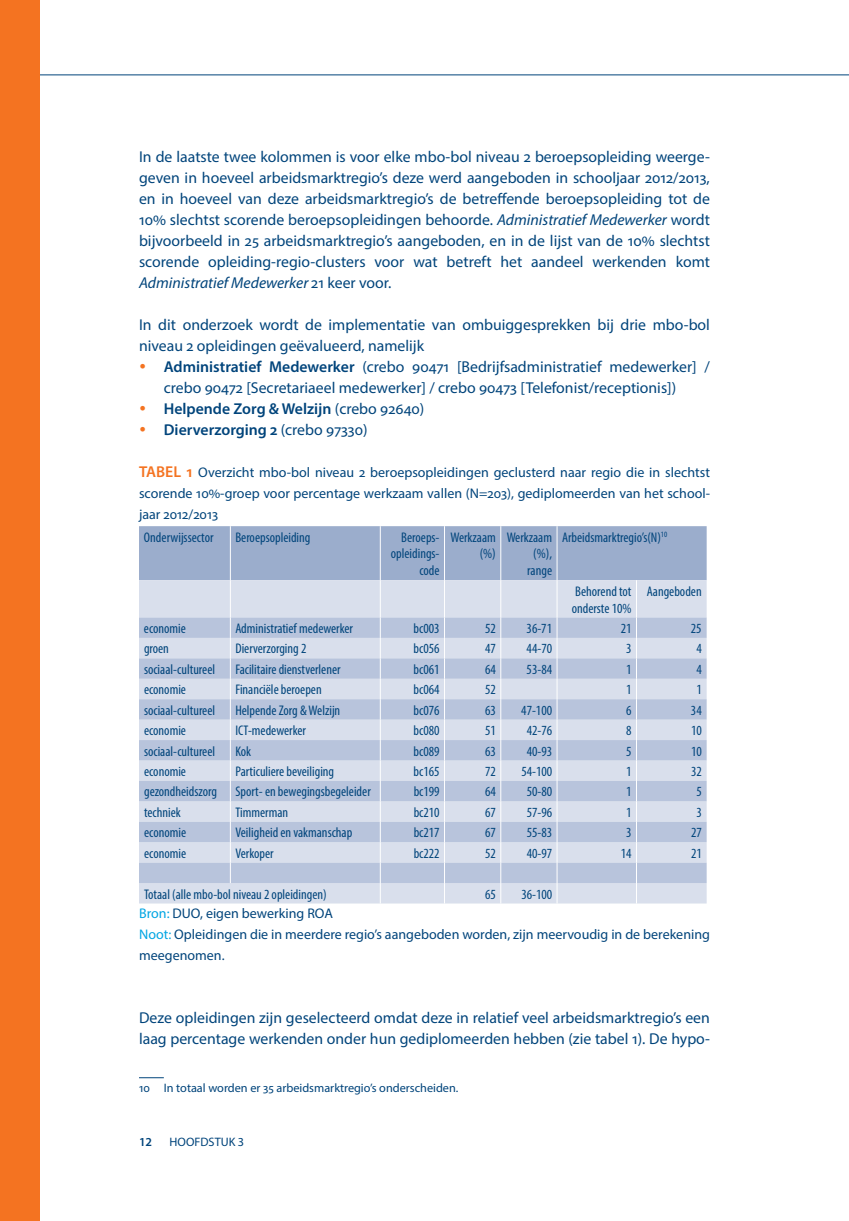
<style>
.page{position:relative;width:849px;height:1221px;background:#fff}
.page>*{position:absolute;margin:0;border:0;box-sizing:border-box;transform-origin:0 0}
.t1{font:15.75px/21px "Myriad Pro";color:#00447b}
.t2{font:condensed 14px/16.8px "Myriad Pro";color:#00447b;text-align:right}
.t3{font:14px/21px "Myriad Pro";color:#00447b;text-align:justify}
.t4{font:12.25px "Myriad Pro";color:#00447b}
.t5{font:600 12.25px "Myriad Pro";color:#00447b}
.s1{font-style:italic}
.s2{font-weight:600}
.s3{font-weight:600;font-size:15.75px;color:#f47321}
.s4{color:#00a5e3}
</style>
<div class="page">
<div style="left:0;top:0;width:40px;height:1220px;background:#f47321"></div>
<div style="left:139px;top:526px;width:567px;height:54px;background:#9badcc"></div>
<div style="left:139px;top:580px;width:567px;height:323px;background:#d9dfec"></div>
<svg style="left:139px;top:617px;width:567px;height:266px;background:#c7d0e3"></svg>
<hr style="left:230px;top:526px;width:1px;height:54px;background:#fff">
<hr style="left:380px;top:526px;width:1px;height:54px;background:#fff">
<hr style="left:444px;top:526px;width:1px;height:54px;background:#fff">
<hr style="left:500px;top:526px;width:1px;height:54px;background:#fff">
<hr style="left:556px;top:526px;width:1px;height:54px;background:#fff">
<hr style="left:230px;top:580px;width:1px;height:37px;background:#fff">
<hr style="left:380px;top:580px;width:1px;height:37px;background:#fff">
<hr style="left:444px;top:580px;width:1px;height:37px;background:#fff">
<hr style="left:500px;top:580px;width:1px;height:37px;background:#fff">
<hr style="left:556px;top:580px;width:1px;height:37px;background:#fff">
<hr style="left:636px;top:580px;width:1px;height:37px;background:#fff">
<svg style="left:230px;top:617px;width:1px;height:266px"></svg>
<svg style="left:380px;top:617px;width:1px;height:286px"></svg>
<svg style="left:444px;top:617px;width:1px;height:286px"></svg>
<svg style="left:500px;top:617px;width:1px;height:286px"></svg>
<svg style="left:556px;top:617px;width:1px;height:286px"></svg>
<svg style="left:636px;top:617px;width:1px;height:286px"></svg>
<svg style="left:139px;top:1077px;width:25px;height:1px"></svg>
<p class="t1" style="left:139px;top:146px;width:572px;text-align:justify">In de laatste twee kolommen is voor elke mbo-bol niveau 2 beroepsopleiding weerge&shy;geven in hoeveel arbeidsmarktregio’s deze werd aangeboden in schooljaar 2012/2013, en in hoeveel van deze arbeidsmarktregio’s de betreffende beroepsopleiding tot de 10% slechtst scorende beroepsopleidingen behoorde. <span class="s1">Administratief Medewerker</span> wordt bijvoorbeeld in 25 arbeidsmarktregio’s aangeboden, en in de lijst van de 10% slechtst scorende opleiding-regio-clusters voor wat betreft het aandeel werkenden komt <span class="s1">Administratief Medewerker</span> 21 keer voor.</p>
<p class="t1" style="left:139px;top:314px;width:572px">In dit onderzoek wordt de implementatie van ombuiggesprekken bij drie mbo-bol niveau 2 opleidingen geëvalueerd, namelijk</p>
<p class="t1" style="left:164px;top:356px;width:547px"><span class="s2">Administratief Medewerker</span> (crebo 90471 [Bedrijfsadministratief medewerker] / crebo 90472 [Secretariaeel medewerker] / crebo 90473 [Telefonist/receptionis])<br><span class="s2">Helpende Zorg &amp; Welzijn</span> (crebo 92640)<br><span class="s2">Dierverzorging 2</span> (crebo 97330)</p>
<p class="t3" style="left:139px;top:461px;width:572px"><span class="s3">TABEL 1</span> Overzicht mbo-bol niveau 2 beroepsopleidingen geclusterd naar regio die in slechtst scorende 10%-groep voor percentage werkzaam vallen (N=203), gediplomeerden van het school&shy;jaar 2012/2013</p>
<p class="t2" style="left:144px;top:528px;width:71px">Onderwijssector</p>
<p class="t2" style="left:235px;top:528px;width:77px">Beroepsopleiding</p>
<p class="t2" style="left:391px;top:528px;width:50px">Beroeps&shy;opleidings&shy;code</p>
<p class="t2" style="left:450px;top:528px;width:47px">Werkzaam (%)</p>
<p class="t2" style="left:506px;top:528px;width:47px">Werkzaam (%), range</p>
<p class="t2" style="left:562px;top:528px;width:107px">Arbeidsmarktregio’s(N)<sup>10</sup></p>
<p class="t2" style="left:571px;top:582px;width:61px;text-align:left">Behorend tot onderste 10%</p>
<p class="t2" style="left:646px;top:582px;width:56px">Aangeboden</p>
<p class="t2" style="left:144px;top:619px;width:43px">economie</p>
<p class="t2" style="left:235px;top:619px;width:119px">Administratief medewerker</p>
<p class="t2" style="left:413px;top:619px;width:27px">bc003</p>
<p class="t2" style="left:485px;top:619px;width:12px">52</p>
<p class="t2" style="left:526px;top:619px;width:27px">36-71</p>
<p class="t2" style="left:620px;top:619px;width:12px">21</p>
<p class="t2" style="left:690px;top:619px;width:12px">25</p>
<p class="t2" style="left:144px;top:640px;width:26px">groen</p>
<p class="t2" style="left:235px;top:640px;width:73px">Dierverzorging 2</p>
<p class="t2" style="left:413px;top:640px;width:27px">bc056</p>
<p class="t2" style="left:485px;top:640px;width:12px">47</p>
<p class="t2" style="left:526px;top:640px;width:27px">44-70</p>
<p class="t2" style="left:626px;top:640px;width:7px">3</p>
<p class="t2" style="left:696px;top:640px;width:7px">4</p>
<p class="t2" style="left:144px;top:660px;width:73px">sociaal-cultureel</p>
<p class="t2" style="left:235px;top:660px;width:107px">Facilitaire dienstverlener</p>
<p class="t2" style="left:413px;top:660px;width:27px">bc061</p>
<p class="t2" style="left:485px;top:660px;width:12px">64</p>
<p class="t2" style="left:526px;top:660px;width:27px">53-84</p>
<p class="t2" style="left:626px;top:660px;width:7px">1</p>
<p class="t2" style="left:696px;top:660px;width:7px">4</p>
<p class="t2" style="left:144px;top:681px;width:43px">economie</p>
<p class="t2" style="left:235px;top:681px;width:88px">Financiële beroepen</p>
<p class="t2" style="left:413px;top:681px;width:27px">bc064</p>
<p class="t2" style="left:485px;top:681px;width:12px">52</p>
<p class="t2" style="left:626px;top:681px;width:7px">1</p>
<p class="t2" style="left:696px;top:681px;width:7px">1</p>
<p class="t2" style="left:144px;top:701px;width:73px">sociaal-cultureel</p>
<p class="t2" style="left:235px;top:701px;width:106px">Helpende Zorg &amp; Welzijn</p>
<p class="t2" style="left:413px;top:701px;width:27px">bc076</p>
<p class="t2" style="left:485px;top:701px;width:12px">63</p>
<p class="t2" style="left:521px;top:701px;width:32px">47-100</p>
<p class="t2" style="left:626px;top:701px;width:7px">6</p>
<p class="t2" style="left:690px;top:701px;width:12px">34</p>
<p class="t2" style="left:144px;top:722px;width:43px">economie</p>
<p class="t2" style="left:235px;top:722px;width:72px">ICT-medewerker</p>
<p class="t2" style="left:413px;top:722px;width:27px">bc080</p>
<p class="t2" style="left:485px;top:722px;width:12px">51</p>
<p class="t2" style="left:526px;top:722px;width:27px">42-76</p>
<p class="t2" style="left:626px;top:722px;width:7px">8</p>
<p class="t2" style="left:690px;top:722px;width:12px">10</p>
<p class="t2" style="left:144px;top:742px;width:73px">sociaal-cultureel</p>
<p class="t2" style="left:235px;top:742px;width:17px">Kok</p>
<p class="t2" style="left:413px;top:742px;width:27px">bc089</p>
<p class="t2" style="left:485px;top:742px;width:12px">63</p>
<p class="t2" style="left:526px;top:742px;width:27px">40-93</p>
<p class="t2" style="left:626px;top:742px;width:7px">5</p>
<p class="t2" style="left:690px;top:742px;width:12px">10</p>
<p class="t2" style="left:144px;top:762px;width:43px">economie</p>
<p class="t2" style="left:235px;top:762px;width:100px">Particuliere beveiliging</p>
<p class="t2" style="left:413px;top:762px;width:27px">bc165</p>
<p class="t2" style="left:485px;top:762px;width:12px">72</p>
<p class="t2" style="left:521px;top:762px;width:32px">54-100</p>
<p class="t2" style="left:626px;top:762px;width:7px">1</p>
<p class="t2" style="left:690px;top:762px;width:12px">32</p>
<p class="t2" style="left:144px;top:783px;width:74px">gezondheidszorg</p>
<p class="t2" style="left:235px;top:783px;width:137px">Sport- en bewegingsbegeleider</p>
<p class="t2" style="left:413px;top:783px;width:27px">bc199</p>
<p class="t2" style="left:485px;top:783px;width:12px">64</p>
<p class="t2" style="left:526px;top:783px;width:27px">50-80</p>
<p class="t2" style="left:626px;top:783px;width:7px">1</p>
<p class="t2" style="left:696px;top:783px;width:7px">5</p>
<p class="t2" style="left:144px;top:803px;width:38px">techniek</p>
<p class="t2" style="left:235px;top:803px;width:54px">Timmerman</p>
<p class="t2" style="left:413px;top:803px;width:27px">bc210</p>
<p class="t2" style="left:485px;top:803px;width:12px">67</p>
<p class="t2" style="left:526px;top:803px;width:27px">57-96</p>
<p class="t2" style="left:626px;top:803px;width:7px">1</p>
<p class="t2" style="left:696px;top:803px;width:7px">3</p>
<p class="t2" style="left:144px;top:824px;width:43px">economie</p>
<p class="t2" style="left:235px;top:824px;width:118px">Veiligheid en vakmanschap</p>
<p class="t2" style="left:413px;top:824px;width:27px">bc217</p>
<p class="t2" style="left:485px;top:824px;width:12px">67</p>
<p class="t2" style="left:526px;top:824px;width:27px">55-83</p>
<p class="t2" style="left:626px;top:824px;width:7px">3</p>
<p class="t2" style="left:690px;top:824px;width:12px">27</p>
<p class="t2" style="left:144px;top:844px;width:43px">economie</p>
<p class="t2" style="left:235px;top:844px;width:40px">Verkoper</p>
<p class="t2" style="left:413px;top:844px;width:27px">bc222</p>
<p class="t2" style="left:485px;top:844px;width:12px">52</p>
<p class="t2" style="left:526px;top:844px;width:27px">40-97</p>
<p class="t2" style="left:620px;top:844px;width:12px">14</p>
<p class="t2" style="left:690px;top:844px;width:12px">21</p>
<p class="t2" style="left:144px;top:885px;width:184px">Totaal (alle mbo-bol niveau 2 opleidingen)</p>
<p class="t2" style="left:485px;top:885px;width:12px">65</p>
<p class="t2" style="left:521px;top:885px;width:32px">36-100</p>
<p class="t3" style="left:139px;top:902px;width:572px;text-align:left"><span class="s4">Bron:</span> DUO, eigen bewerking ROA<br><span class="s4">Noot:</span> Opleidingen die in meerdere regio’s aangeboden worden, zijn meervoudig in de berekening meegenomen.</p>
<p class="t1" style="left:139px;top:1007px;width:572px">Deze opleidingen zijn geselecteerd omdat deze in relatief veel arbeidsmarktregio’s een laag percentage werkenden onder hun gediplomeerden hebben (zie tabel 1). De hypo-</p>
<p class="t4" style="left:139px;top:1080px;width:321px">10 In totaal worden er 35 arbeidsmarktregio’s onderscheiden.</p>
<p class="t5" style="left:139px;top:1133px;width:15px">12</p>
<p class="t4" style="left:169px;top:1134px;width:76px">HOOFDSTUK 3</p>
</div>
